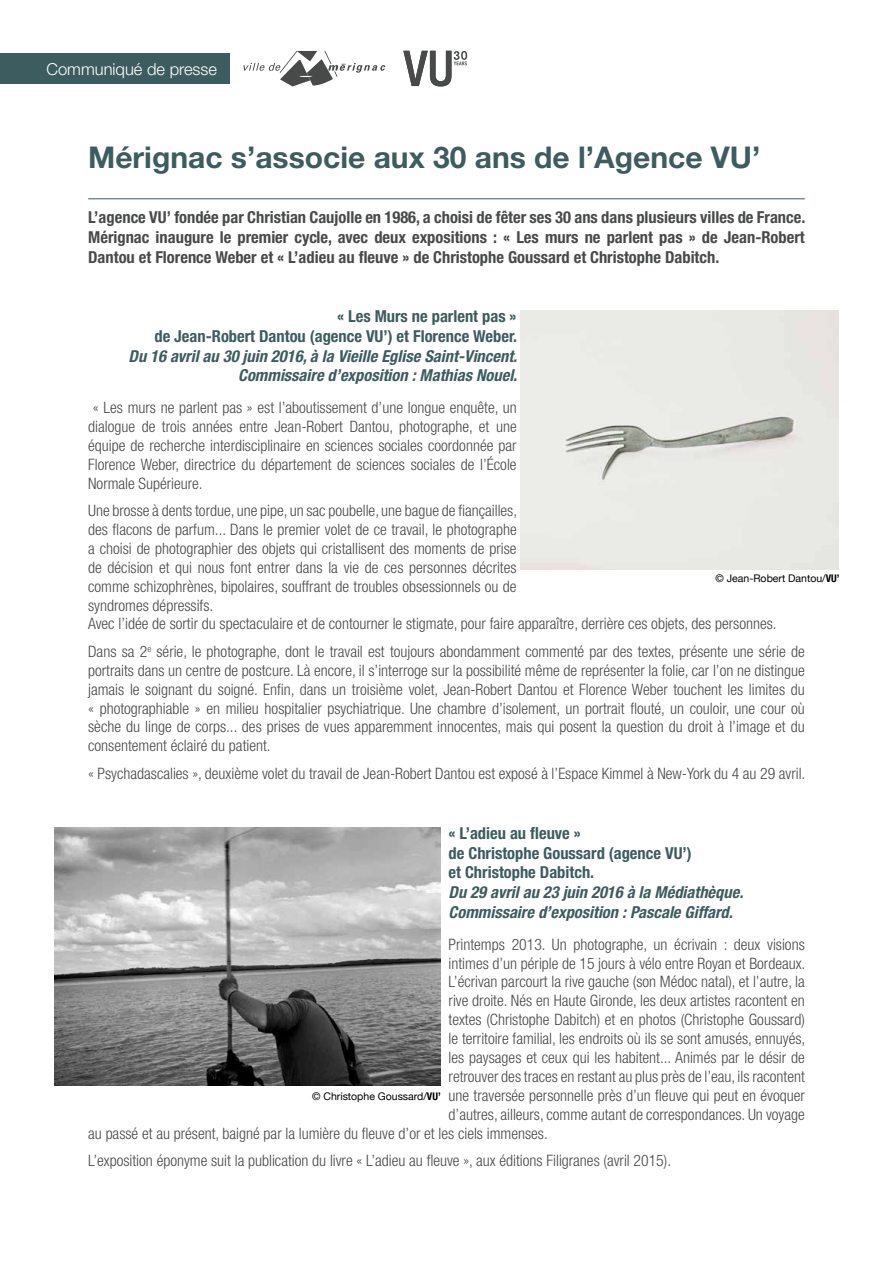
<style>
.page{position:relative;width:893px;height:1263px;background:#fff}
.page>*{position:absolute;margin:0;border:0;box-sizing:border-box;transform-origin:0 0}
.t1{font:700 30px "Helvetica Neue LT Std";color:#3c5c5f}
.t2{font:700 condensed 16.5px/19.8px "Helvetica Neue LT Std";color:#474a48;text-align:justify}
.t3{font:italic 700 condensed 16.5px/19.8px "Helvetica Neue LT Std";color:#3c5c5f;text-align:right}
.t4{font:700 condensed 16.5px/19.8px "Helvetica Neue LT Std";color:#3c5c5f;text-align:right}
.t5{font:300 16.5px "Helvetica Neue LT Std";color:#fff}
.t6{font:300 condensed 15.75px/18.9px "Helvetica Neue LT Std";color:#474a48;text-align:justify}
.t7{font:10.5px "Helvetica Neue";color:#000}
.s1{font-weight:700;font-stretch:condensed}
</style>
<div class="page">
<div style="left:0;top:54px;width:230px;height:30px;background:#3c5c5f"></div>
<svg style="left:243px;top:51px;width:142px;height:35px"></svg>
<hr style="left:88px;top:198px;width:717px;height:1px;background:#3c5c5f">
<img style="left:55px;top:827px;width:385px;height:259px">
<div style="left:521px;top:311px;width:318px;height:258px;background:#eaebe6"></div>
<svg style="left:403px;top:51px;width:64px;height:35px"></svg>
<p class="t5" style="left:47px;top:59px;width:172px">Communiqué de presse</p>
<h1 class="t1" style="left:88px;top:139px;width:674px">Mérignac s’associe aux 30 ans de l’Agence VU’</h1>
<p class="t2" style="left:88px;top:207px;width:719px">L’agence VU’ fondée par Christian Caujolle en 1986, a choisi de fêter ses 30 ans dans plusieurs villes de France.<br>Mérignac inaugure le premier cycle, avec deux expositions : « Les murs ne parlent pas » de Jean-Robert Dantou et Florence Weber et « L’adieu au fleuve » de Christophe Goussard et Christophe Dabitch.</p>
<p class="t4" style="left:154px;top:306px;width:364px">« Les Murs ne parlent pas »<br>de Jean-Robert Dantou (agence VU’) et Florence Weber.</p>
<p class="t3" style="left:129px;top:346px;width:390px">Du 16 avril au 30 juin 2016, à la Vieille Eglise Saint-Vincent.<br>Commissaire d’exposition : Mathias Nouel.</p>
<p class="t6" style="left:88px;top:398px;width:430px;text-indent:5px">« Les murs ne parlent pas » est l’aboutissement d’une longue enquête, un dialogue de trois années entre Jean-Robert Dantou, photographe, et une équipe de recherche interdisciplinaire en sciences sociales coordonnée par Florence Weber, directrice du département de sciences sociales de l’École Normale Supérieure.</p>
<p class="t6" style="left:88px;top:501px;width:690px;text-align:left">Une brosse à dents tordue, une pipe, un sac poubelle, une bague de fiançailles,<br>des flacons de parfum... Dans le premier volet de ce travail, le photographe<br>a choisi de photographier des objets qui cristallisent des moments de prise<br>de décision et qui nous font entrer dans la vie de ces personnes décrites<br>comme schizophrènes, bipolaires, souffrant de troubles obsessionnels ou de<br>syndromes dépressifs.<br>Avec l’idée de sortir du spectaculaire et de contourner le stigmate, pour faire apparaître, derrière ces objets, des personnes.</p>
<p class="t6" style="left:88px;top:642px;width:718px">Dans sa 2<sup>e</sup> série, le photographe, dont le travail est toujours abondamment commenté par des textes, présente une série de portraits dans un centre de postcure. Là encore, il s’interroge sur la possibilité même de représenter la folie, car l’on ne distingue jamais le soignant du soigné. Enfin, dans un troisième volet, Jean-Robert Dantou et Florence Weber touchent les limites du « photographiable » en milieu hospitalier psychiatrique. Une chambre d’isolement, un portrait flouté, un couloir, une cour où sèche du linge de corps... des prises de vues apparemment innocentes, mais qui posent la question du droit à l’image et du consentement éclairé du patient.</p>
<p class="t6" style="left:88px;top:764px;width:719px">« Psychadascalies », deuxième volet du travail de Jean-Robert Dantou est exposé à l’Espace Kimmel à New-York du 4 au 29 avril.</p>
<p class="t7" style="left:715px;top:570px;width:126px">© Jean-Robert Dantou/<span class="s1">VU’</span></p>
<p class="t4" style="left:449px;top:823px;width:245px;text-align:left">« L’adieu au fleuve »<br>de Christophe Goussard (agence VU’) et Christophe Dabitch.</p>
<p class="t3" style="left:449px;top:882px;width:296px;text-align:left">Du 29 avril au 23 juin 2016 à la Médiathèque.<br>Commissaire d’exposition : Pascale Giffard.</p>
<p class="t6" style="left:449px;top:934px;width:358px">Printemps 2013. Un photographe, un écrivain : deux visions</p>
<p class="t6" style="left:449px;top:953px;width:358px">intimes d’un périple de 15 jours à vélo entre Royan et Bordeaux.</p>
<p class="t6" style="left:449px;top:972px;width:358px">L’écrivan parcourt la rive gauche (son Médoc natal), et l’autre, la</p>
<p class="t6" style="left:449px;top:991px;width:358px">rive droite. Nés en Haute Gironde, les deux artistes racontent en</p>
<p class="t6" style="left:449px;top:1010px;width:358px">textes (Christophe Dabitch) et en photos (Christophe Goussard)</p>
<p class="t6" style="left:449px;top:1029px;width:358px">le territoire familial, les endroits où ils se sont amusés, ennuyés,</p>
<p class="t6" style="left:449px;top:1048px;width:358px">les paysages et ceux qui les habitent... Animés par le désir de</p>
<p class="t6" style="left:449px;top:1067px;width:358px">retrouver des traces en restant au plus près de l’eau, ils racontent</p>
<p class="t6" style="left:449px;top:1086px;width:358px">une traversée personnelle près d’un fleuve qui peut en évoquer</p>
<p class="t6" style="left:449px;top:1104px;width:358px">d’autres, ailleurs, comme autant de correspondances. Un voyage</p>
<p class="t6" style="left:88px;top:1123px;width:461px">au passé et au présent, baigné par la lumière du fleuve d’or et les ciels immenses.</p>
<p class="t6" style="left:88px;top:1151px;width:584px">L’exposition éponyme suit la publication du livre « L’adieu au fleuve », aux éditions Filigranes (avril 2015).</p>
<p class="t7" style="left:312px;top:1088px;width:130px">© Christophe Goussard/<span class="s1">VU’</span></p>
</div>
